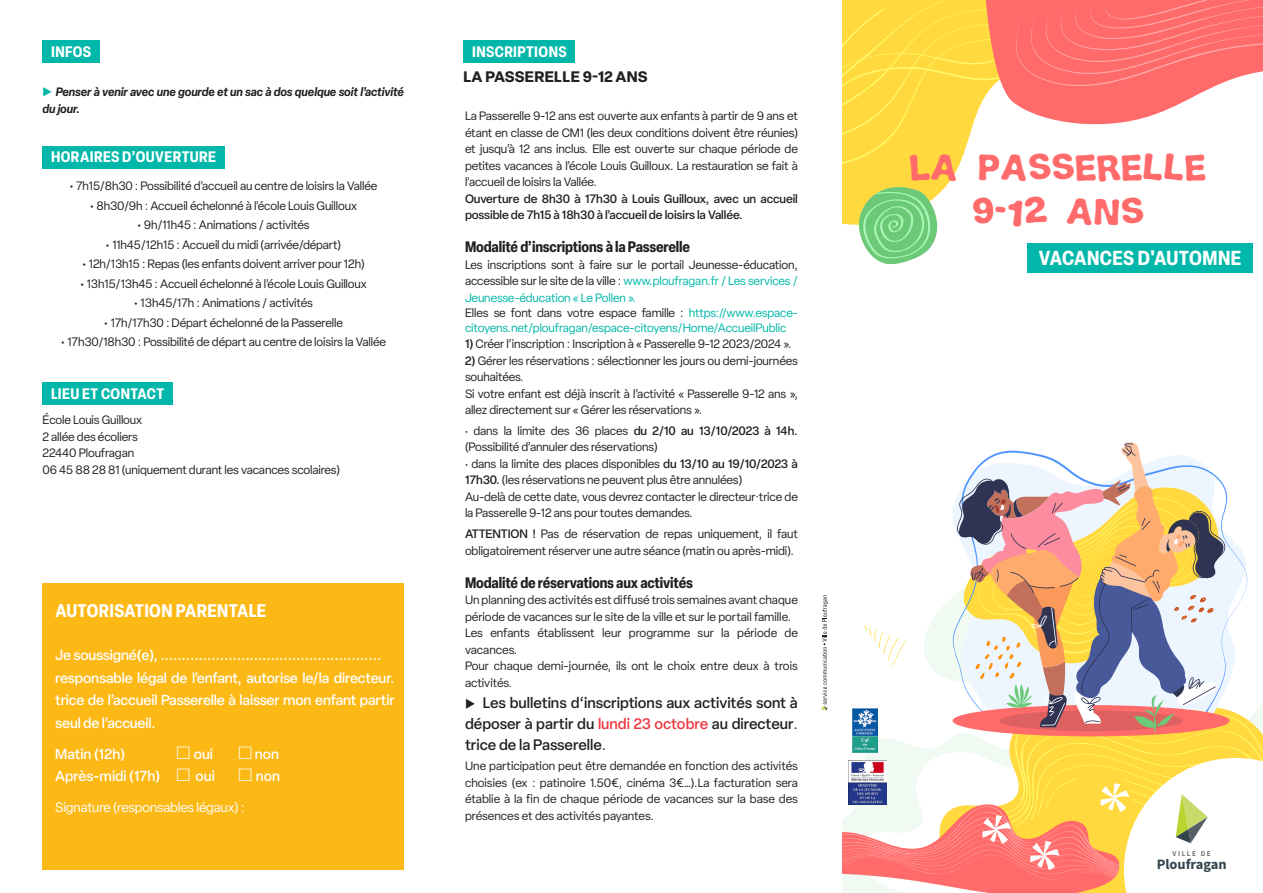
<style>
.page{position:relative;width:1263px;height:893px;background:#fff}
.page>*{position:absolute;margin:0;border:0;box-sizing:border-box;transform-origin:0 0}
.t1{font:36px "Caken Truffles";color:#ff6b6b}
.t2{font:700 condensed 19.95px "Elza";letter-spacing:.015em;color:#fff}
.t3{font:700 condensed 18px "Elza";letter-spacing:.015em;color:#fff}
.t4{font:500 15px/21px "Elza";color:#231f20;text-align:justify}
.t5{font:700 condensed 15px "Elza";letter-spacing:-.01em;color:#231f20}
.t6{font:700 condensed 15px "Elza";letter-spacing:.03em;color:#fff}
.t7{font:700 15px "Elza";letter-spacing:.02em;color:#231f20}
.t8{font:700 14.4px "Source Sans Pro";color:#33444d}
.t9{font:500 14.25px/22.5px "Elza";letter-spacing:-.01em;color:#fff;text-align:justify}
.t10{font:13.5px "Elza";letter-spacing:-.01em;color:#fff}
.t11{font:12px/16.5px "Elza";letter-spacing:-.01em;color:#231f20}
.t12{font:12px/15px "Elza";letter-spacing:-.01em;color:#00b7a9}
.t13{font:500 12px/16.5px "Elza";letter-spacing:-.01em;color:#231f20}
.t14{font:italic 600 12px/16.5px "Elza";letter-spacing:-.01em;color:#231f20}
.t15{font:600 7.35px "Source Sans Pro";letter-spacing:.205em;color:#576065}
.s1{font-family:"European Pi Three";font-weight:400;font-style:normal;color:#00b7a9}
.s2{font-family:"European Pi Three";font-weight:400;font-size:16.5px}
.s3{color:#00b7a9}
.s4{color:#231f20}
.s5{font-weight:500}
.s6{font-family:"Avenir Next Condensed";font-weight:600}
.s7{color:#ee3640}
.s8{font-weight:400}
</style>
<div class="page">
<svg style="left:842px;top:193px;width:98px;height:28px"></svg>
<svg style="left:842px;top:166px;width:117px;height:27px;background:#ffdc4e"></svg>
<svg style="left:842px;top:142px;width:126px;height:24px;background:#ffdb45"></svg>
<svg style="left:842px;top:132px;width:129px;height:10px"></svg>
<svg style="left:842px;top:0;width:421px;height:132px;background:#ffa872"></svg>
<div style="left:43px;top:146px;width:182px;height:22px;background:#00b7a9"></div>
<div style="left:43px;top:383px;width:130px;height:22px;background:#00b7a9"></div>
<div style="left:43px;top:40px;width:57px;height:23px;background:#00b7a9"></div>
<svg style="left:858px;top:185px;width:79px;height:80px;background:#97d78b"></svg>
<div style="left:1027px;top:243px;width:226px;height:29px;background:#00b7a9"></div>
<div style="left:43px;top:584px;width:361px;height:286px;background:#fcb814"></div>
<div style="left:463px;top:40px;width:112px;height:23px;background:#00b7a9"></div>
<svg style="left:820px;top:442px;width:443px;height:451px"></svg>
<p class="t6" style="left:51px;top:41px;width:42px">INFOS</p>
<p class="t14" style="left:43px;top:84px;width:363px"><span class="s1">E</span> Penser à venir avec une gourde et un sac à dos quelque soit l’activité du jour.</p>
<p class="t6" style="left:51px;top:147px;width:166px">HORAIRES D’OUVERTURE</p>
<p class="t11" style="left:69px;top:178px;width:310px">• 7h15/8h30 : Possibilité d’accueil au centre de loisirs la Vallée</p>
<p class="t11" style="left:89px;top:197px;width:269px">• 8h30/9h : Accueil échelonné à l’école Louis Guilloux</p>
<p class="t11" style="left:137px;top:217px;width:174px">• 9h/11h45 : Animations / activités</p>
<p class="t11" style="left:105px;top:236px;width:237px">• 11h45/12h15 : Accueil du midi (arrivée/départ)</p>
<p class="t11" style="left:82px;top:256px;width:285px">• 12h/13h15 : Repas (les enfants doivent arriver pour 12h)</p>
<p class="t11" style="left:80px;top:275px;width:289px">• 13h15/13h45 : Accueil échelonné à l’école Louis Guilloux</p>
<p class="t11" style="left:134px;top:295px;width:181px">• 13h45/17h : Animations / activités</p>
<p class="t11" style="left:104px;top:314px;width:241px">• 17h/17h30 : Départ échelonné de la Passerelle</p>
<p class="t11" style="left:60px;top:334px;width:327px">• 17h30/18h30 : Possibilité de départ au centre de loisirs la Vallée</p>
<p class="t6" style="left:51px;top:383px;width:114px">LIEU ET CONTACT</p>
<p class="t11" style="left:43px;top:411px;width:101px">École Louis Guilloux</p>
<p class="t11" style="left:43px;top:428px;width:97px">2 allée des écoliers</p>
<p class="t11" style="left:43px;top:444px;width:93px">22440 Ploufragan</p>
<p class="t11" style="left:43px;top:461px;width:299px">06 45 88 28 81 (uniquement durant les vacances scolaires)</p>
<p class="t3" style="left:55px;top:598px;width:212px">AUTORISATION PARENTALE</p>
<p class="t9" style="left:55px;top:644px;width:328px">Je soussigné(e), ....................................................</p>
<p class="t9" style="left:55px;top:666px;width:341px">responsable légal de l’enfant, autorise le/la directeur. trice de l’accueil Passerelle à laisser mon enfant partir seul de l’accueil.</p>
<p class="t9" style="left:55px;top:742px;width:71px">Matin (12h)</p>
<p class="t9" style="left:177px;top:742px;width:38px"><span class="s2">M</span> oui</p>
<p class="t9" style="left:238px;top:742px;width:42px"><span class="s2">M</span> non</p>
<p class="t9" style="left:55px;top:764px;width:161px">Après-midi (17h) <span class="s2">M</span> oui</p>
<p class="t9" style="left:239px;top:764px;width:43px"><span class="s2">M</span> non</p>
<p class="t10" style="left:55px;top:799px;width:191px">Signature (responsables légaux) :</p>
<p class="t6" style="left:472px;top:41px;width:96px">INSCRIPTIONS</p>
<p class="t7" style="left:464px;top:66px;width:186px">LA PASSERELLE 9-12 ANS</p>
<p class="t11" style="left:465px;top:108px;width:334px;text-align:justify">La Passerelle 9-12 ans est ouverte aux enfants à partir de 9 ans et étant en classe de CM1 (les deux conditions doivent être réunies) et jusqu’à 12 ans inclus. Elle est ouverte sur chaque période de petites vacances à l’école Louis Guilloux. La restauration se fait à l’accueil de loisirs la Vallée.</p>
<p class="t13" style="left:465px;top:190px;width:334px">Ouverture de 8h30 à 17h30 à Louis Guilloux, avec un accueil possible de 7h15 à 18h30 à l’accueil de loisirs la Vallée.</p>
<p class="t5" style="left:465px;top:236px;width:227px">Modalité d’inscriptions à la Passerelle</p>
<p class="t11" style="left:465px;top:256px;width:334px;text-align:justify">Les inscriptions sont à faire sur le portail Jeunesse-éducation, accessible sur le site de la ville : <span class="s3">www.ploufragan.fr / Les services / Jeunesse-éducation « Le Pollen ».</span></p>
<p class="t12" style="left:465px;top:305px;width:334px"><span class="s4">Elles se font dans votre espace famille :</span> https://www.espace&shy;citoyens.net/ploufragan/espace-citoyens/Home/AccueilPublic</p>
<p class="t11" style="left:465px;top:336px;width:328px"><span class="s5">1)</span> Créer l’inscription : Inscription à « Passerelle 9-12 2023/2024 ».</p>
<p class="t11" style="left:465px;top:352px;width:334px"><span class="s5">2)</span> Gérer les réservations : sélectionner les jours ou demi-journées souhaitées.</p>
<p class="t11" style="left:465px;top:385px;width:334px">Si votre enfant est déjà inscrit à l’activité « Passerelle 9-12 ans », allez directement sur « Gérer les réservations ».</p>
<p class="t11" style="left:465px;top:422px;width:334px"><span class="s6">⋅</span> dans la limite des 36 places <span class="s5">du 2/10 au 13/10/2023 à 14h. </span>(Possibilité d’annuler des réservations)</p>
<p class="t11" style="left:465px;top:455px;width:334px"><span class="s6">⋅</span> dans la limite des places disponibles <span class="s5">du 13/10 au 19/10/2023 à<br>17h30.</span> (les réservations ne peuvent plus être annulées)</p>
<p class="t11" style="left:465px;top:488px;width:334px">Au-delà de cette date, vous devrez contacter le directeur·trice de la Passerelle 9-12 ans pour toutes demandes.</p>
<p class="t11" style="left:465px;top:526px;width:334px"><span class="s5">ATTENTION !</span> Pas de réservation de repas uniquement, il faut obligatoirement réserver une autre séance (matin ou après-midi).</p>
<p class="t5" style="left:465px;top:572px;width:229px">Modalité de réservations aux activités</p>
<p class="t11" style="left:465px;top:592px;width:334px">Un planning des activités est diffusé trois semaines avant chaque période de vacances sur le site de la ville et sur le portail famille.</p>
<p class="t11" style="left:465px;top:625px;width:334px">Les enfants établissent leur programme sur la période de vacances.</p>
<p class="t11" style="left:465px;top:658px;width:334px">Pour chaque demi-journée, ils ont le choix entre deux à trois activités.</p>
<p class="t4" style="left:465px;top:692px;width:334px">◆ Les bulletins d‘inscriptions aux activités sont à déposer à partir du <span class="s7">lundi 23 octobre</span> au directeur<span class="s8">. </span>trice de la Passerelle<span class="s8">.</span></p>
<p class="t11" style="left:465px;top:758px;width:334px;text-align:justify">Une participation peut être demandée en fonction des activités choisies (ex : patinoire 1.50€, cinéma 3€…).La facturation sera établie à la fin de chaque période de vacances sur la base des présences et des activités payantes.</p>
<p class="t1" style="left:911px;top:151px;width:299px">LA PASSERELLE</p>
<p class="t1" style="left:973px;top:194px;width:174px">9-12 ANS</p>
<p class="t2" style="left:1039px;top:243px;width:204px">VACANCES D'AUTOMNE</p>
<p class="t15" style="left:1172px;top:849px;width:40px">VILLE DE</p>
<p class="t8" style="left:1157px;top:855px;width:72px">Ploufragan</p>
</div>
